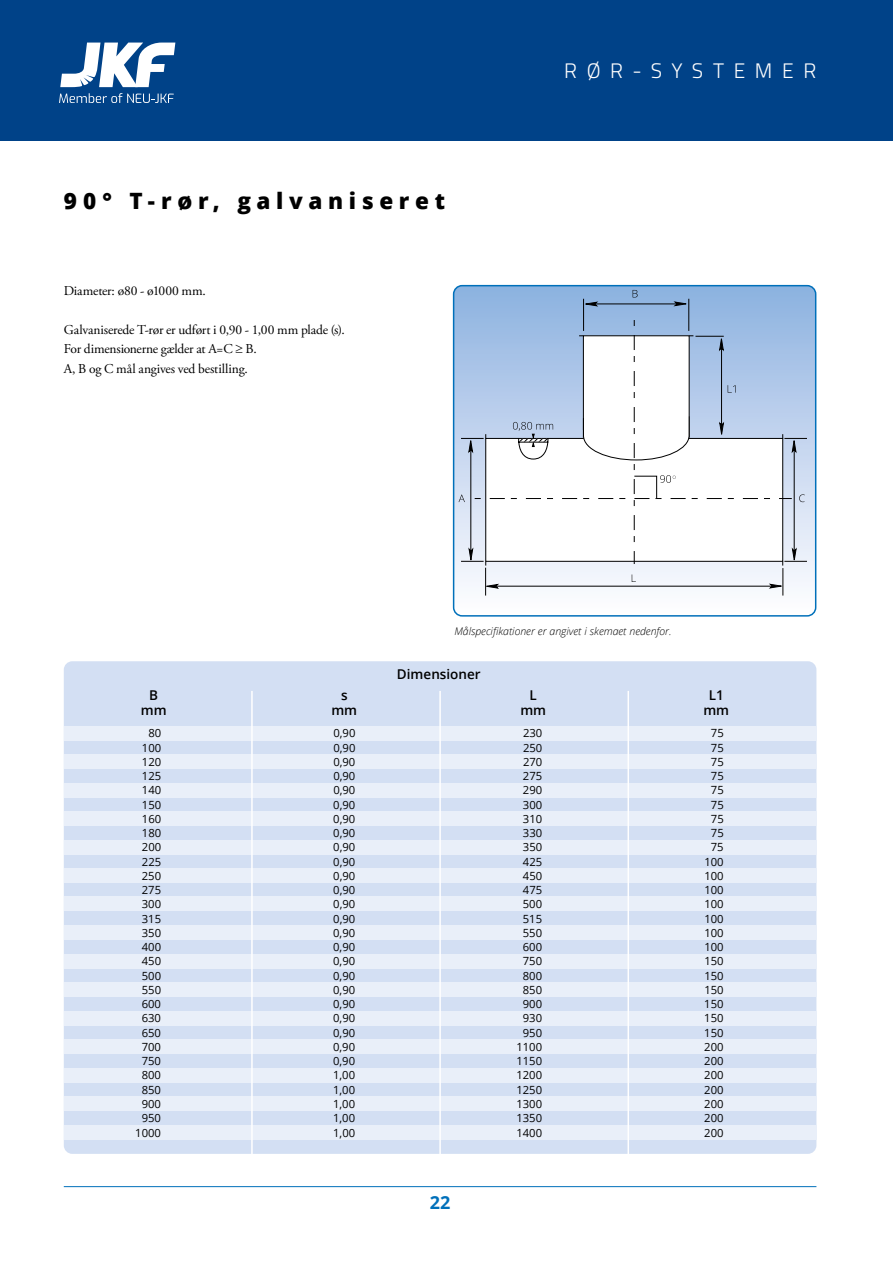
<style>
.page{position:relative;width:893px;height:1263px;background:#fff}
.page>*{position:absolute;margin:0;border:0;box-sizing:border-box;transform-origin:0 0}
.t1{font:800 22.5px "Open Sans";letter-spacing:.25em;color:#000}
.t2{font:300 21px "Titillium";letter-spacing:.46em;color:#fff}
.t3{font:700 18px "Open Sans";color:#0070ba}
.t4{font:13.5px/19.5px "Adobe Garamond Pro";letter-spacing:-.015em;color:#000}
.t5{font:600 13.5px "Open Sans";color:#000}
.t6{font:11.25px "Open Sans";color:#000}
.t7{font:italic 300 10.5px "Open Sans";color:#000}
</style>
<div class="page">
<div style="left:0;top:0;width:893px;height:140px;background:#004288"></div>
<div style="left:64px;top:661px;width:752px;height:493px;background:#d3dff3;border-radius:9px"></div>
<div style="left:64px;top:726px;width:752px;height:14px;background:#e9eff9"></div>
<div style="left:64px;top:754px;width:752px;height:14px;background:#e9eff9"></div>
<div style="left:64px;top:783px;width:752px;height:14px;background:#e9eff9"></div>
<div style="left:64px;top:811px;width:752px;height:14px;background:#e9eff9"></div>
<div style="left:64px;top:840px;width:752px;height:14px;background:#e9eff9"></div>
<div style="left:64px;top:869px;width:752px;height:14px;background:#e9eff9"></div>
<div style="left:64px;top:897px;width:752px;height:14px;background:#e9eff9"></div>
<div style="left:64px;top:925px;width:752px;height:14px;background:#e9eff9"></div>
<div style="left:64px;top:954px;width:752px;height:14px;background:#e9eff9"></div>
<div style="left:64px;top:982px;width:752px;height:14px;background:#e9eff9"></div>
<div style="left:64px;top:1011px;width:752px;height:14px;background:#e9eff9"></div>
<div style="left:64px;top:1039px;width:752px;height:14px;background:#e9eff9"></div>
<div style="left:64px;top:1068px;width:752px;height:14px;background:#e9eff9"></div>
<div style="left:64px;top:1096px;width:752px;height:14px;background:#e9eff9"></div>
<div style="left:64px;top:1125px;width:752px;height:14px;background:#e9eff9"></div>
<hr style="left:251px;top:691px;width:2px;height:471px;background:#fff">
<hr style="left:439px;top:691px;width:2px;height:471px;background:#fff">
<hr style="left:627px;top:691px;width:2px;height:471px;background:#fff">
<svg style="left:454px;top:286px;width:362px;height:330px"></svg>
<svg style="left:459px;top:290px;width:348px;height:305px"></svg>
<div style="left:453px;top:285px;width:363px;height:332px;border:2px solid #0070ba;border-radius:9px"></div>
<hr style="left:64px;top:1186px;width:752px;height:1px;background:#0070ba">
<svg style="left:60px;top:43px;width:115px;height:44px"></svg>
<svg style="left:59px;top:93px;width:115px;height:10px"></svg>
<h1 class="t1" style="left:64px;top:183px;width:383px">90° T-rør, galvaniseret</h1>
<p class="t4" style="left:64px;top:281px;width:144px">Diameter: ø80 - ø1000 mm.</p>
<p class="t4" style="left:64px;top:320px;width:283px">Galvaniserede T-rør er udført i 0,90 - 1,00 mm plade (s).<br>For dimensionerne gælder at A=C ≥ B.<br>A, B og C mål angives ved bestilling.</p>
<h2 class="t2" style="left:564px;top:55px;width:254px">RØR-SYSTEMER</h2>
<p class="t7" style="left:454px;top:624px;width:219px">Målspecifikationer er angivet i skemaet nedenfor.</p>
<p class="t5" style="left:397px;top:664px;width:85px">Dimensioner</p>
<p class="t5" style="left:149px;top:686px;width:10px">B</p>
<p class="t5" style="left:341px;top:686px;width:8px">s</p>
<p class="t5" style="left:530px;top:686px;width:9px">L</p>
<p class="t5" style="left:709px;top:686px;width:17px">L1</p>
<p class="t5" style="left:141px;top:701px;width:27px">mm</p>
<p class="t5" style="left:331px;top:701px;width:27px">mm</p>
<p class="t5" style="left:520px;top:701px;width:27px">mm</p>
<p class="t5" style="left:703px;top:701px;width:27px">mm</p>
<p class="t6" style="left:148px;top:725px;width:14px">80</p>
<p class="t6" style="left:333px;top:725px;width:24px">0,90</p>
<p class="t6" style="left:523px;top:725px;width:21px">230</p>
<p class="t6" style="left:711px;top:725px;width:14px">75</p>
<p class="t6" style="left:142px;top:740px;width:21px">100</p>
<p class="t6" style="left:333px;top:740px;width:24px">0,90</p>
<p class="t6" style="left:523px;top:740px;width:21px">250</p>
<p class="t6" style="left:711px;top:740px;width:14px">75</p>
<p class="t6" style="left:142px;top:754px;width:21px">120</p>
<p class="t6" style="left:333px;top:754px;width:24px">0,90</p>
<p class="t6" style="left:523px;top:754px;width:21px">270</p>
<p class="t6" style="left:711px;top:754px;width:14px">75</p>
<p class="t6" style="left:142px;top:768px;width:21px">125</p>
<p class="t6" style="left:333px;top:768px;width:24px">0,90</p>
<p class="t6" style="left:523px;top:768px;width:21px">275</p>
<p class="t6" style="left:711px;top:768px;width:14px">75</p>
<p class="t6" style="left:142px;top:782px;width:21px">140</p>
<p class="t6" style="left:333px;top:782px;width:24px">0,90</p>
<p class="t6" style="left:523px;top:782px;width:21px">290</p>
<p class="t6" style="left:711px;top:782px;width:14px">75</p>
<p class="t6" style="left:142px;top:797px;width:21px">150</p>
<p class="t6" style="left:333px;top:797px;width:24px">0,90</p>
<p class="t6" style="left:523px;top:797px;width:21px">300</p>
<p class="t6" style="left:711px;top:797px;width:14px">75</p>
<p class="t6" style="left:142px;top:811px;width:21px">160</p>
<p class="t6" style="left:333px;top:811px;width:24px">0,90</p>
<p class="t6" style="left:523px;top:811px;width:21px">310</p>
<p class="t6" style="left:711px;top:811px;width:14px">75</p>
<p class="t6" style="left:142px;top:825px;width:21px">180</p>
<p class="t6" style="left:333px;top:825px;width:24px">0,90</p>
<p class="t6" style="left:523px;top:825px;width:21px">330</p>
<p class="t6" style="left:711px;top:825px;width:14px">75</p>
<p class="t6" style="left:142px;top:839px;width:21px">200</p>
<p class="t6" style="left:333px;top:839px;width:24px">0,90</p>
<p class="t6" style="left:523px;top:839px;width:21px">350</p>
<p class="t6" style="left:711px;top:839px;width:14px">75</p>
<p class="t6" style="left:142px;top:854px;width:21px">225</p>
<p class="t6" style="left:333px;top:854px;width:24px">0,90</p>
<p class="t6" style="left:523px;top:854px;width:21px">425</p>
<p class="t6" style="left:704px;top:854px;width:21px">100</p>
<p class="t6" style="left:142px;top:868px;width:21px">250</p>
<p class="t6" style="left:333px;top:868px;width:24px">0,90</p>
<p class="t6" style="left:523px;top:868px;width:21px">450</p>
<p class="t6" style="left:704px;top:868px;width:21px">100</p>
<p class="t6" style="left:142px;top:882px;width:21px">275</p>
<p class="t6" style="left:333px;top:882px;width:24px">0,90</p>
<p class="t6" style="left:523px;top:882px;width:21px">475</p>
<p class="t6" style="left:704px;top:882px;width:21px">100</p>
<p class="t6" style="left:142px;top:897px;width:21px">300</p>
<p class="t6" style="left:333px;top:897px;width:24px">0,90</p>
<p class="t6" style="left:523px;top:897px;width:21px">500</p>
<p class="t6" style="left:704px;top:897px;width:21px">100</p>
<p class="t6" style="left:142px;top:911px;width:21px">315</p>
<p class="t6" style="left:333px;top:911px;width:24px">0,90</p>
<p class="t6" style="left:523px;top:911px;width:21px">515</p>
<p class="t6" style="left:704px;top:911px;width:21px">100</p>
<p class="t6" style="left:142px;top:925px;width:21px">350</p>
<p class="t6" style="left:333px;top:925px;width:24px">0,90</p>
<p class="t6" style="left:523px;top:925px;width:21px">550</p>
<p class="t6" style="left:704px;top:925px;width:21px">100</p>
<p class="t6" style="left:142px;top:939px;width:21px">400</p>
<p class="t6" style="left:333px;top:939px;width:24px">0,90</p>
<p class="t6" style="left:523px;top:939px;width:21px">600</p>
<p class="t6" style="left:704px;top:939px;width:21px">100</p>
<p class="t6" style="left:142px;top:954px;width:21px">450</p>
<p class="t6" style="left:333px;top:954px;width:24px">0,90</p>
<p class="t6" style="left:523px;top:954px;width:21px">750</p>
<p class="t6" style="left:704px;top:954px;width:21px">150</p>
<p class="t6" style="left:142px;top:968px;width:21px">500</p>
<p class="t6" style="left:333px;top:968px;width:24px">0,90</p>
<p class="t6" style="left:523px;top:968px;width:21px">800</p>
<p class="t6" style="left:704px;top:968px;width:21px">150</p>
<p class="t6" style="left:142px;top:982px;width:21px">550</p>
<p class="t6" style="left:333px;top:982px;width:24px">0,90</p>
<p class="t6" style="left:523px;top:982px;width:21px">850</p>
<p class="t6" style="left:704px;top:982px;width:21px">150</p>
<p class="t6" style="left:142px;top:996px;width:21px">600</p>
<p class="t6" style="left:333px;top:996px;width:24px">0,90</p>
<p class="t6" style="left:523px;top:996px;width:21px">900</p>
<p class="t6" style="left:704px;top:996px;width:21px">150</p>
<p class="t6" style="left:142px;top:1011px;width:21px">630</p>
<p class="t6" style="left:333px;top:1011px;width:24px">0,90</p>
<p class="t6" style="left:523px;top:1011px;width:21px">930</p>
<p class="t6" style="left:704px;top:1011px;width:21px">150</p>
<p class="t6" style="left:142px;top:1025px;width:21px">650</p>
<p class="t6" style="left:333px;top:1025px;width:24px">0,90</p>
<p class="t6" style="left:523px;top:1025px;width:21px">950</p>
<p class="t6" style="left:704px;top:1025px;width:21px">150</p>
<p class="t6" style="left:142px;top:1039px;width:21px">700</p>
<p class="t6" style="left:333px;top:1039px;width:24px">0,90</p>
<p class="t6" style="left:516px;top:1039px;width:27px">1100</p>
<p class="t6" style="left:704px;top:1039px;width:21px">200</p>
<p class="t6" style="left:142px;top:1053px;width:21px">750</p>
<p class="t6" style="left:333px;top:1053px;width:24px">0,90</p>
<p class="t6" style="left:516px;top:1053px;width:27px">1150</p>
<p class="t6" style="left:704px;top:1053px;width:21px">200</p>
<p class="t6" style="left:142px;top:1068px;width:21px">800</p>
<p class="t6" style="left:333px;top:1068px;width:24px">1,00</p>
<p class="t6" style="left:516px;top:1068px;width:27px">1200</p>
<p class="t6" style="left:704px;top:1068px;width:21px">200</p>
<p class="t6" style="left:142px;top:1082px;width:21px">850</p>
<p class="t6" style="left:333px;top:1082px;width:24px">1,00</p>
<p class="t6" style="left:516px;top:1082px;width:27px">1250</p>
<p class="t6" style="left:704px;top:1082px;width:21px">200</p>
<p class="t6" style="left:142px;top:1096px;width:21px">900</p>
<p class="t6" style="left:333px;top:1096px;width:24px">1,00</p>
<p class="t6" style="left:516px;top:1096px;width:27px">1300</p>
<p class="t6" style="left:704px;top:1096px;width:21px">200</p>
<p class="t6" style="left:142px;top:1110px;width:21px">950</p>
<p class="t6" style="left:333px;top:1110px;width:24px">1,00</p>
<p class="t6" style="left:516px;top:1110px;width:27px">1350</p>
<p class="t6" style="left:704px;top:1110px;width:21px">200</p>
<p class="t6" style="left:135px;top:1125px;width:27px">1000</p>
<p class="t6" style="left:333px;top:1125px;width:24px">1,00</p>
<p class="t6" style="left:516px;top:1125px;width:27px">1400</p>
<p class="t6" style="left:704px;top:1125px;width:21px">200</p>
<h3 class="t3" style="left:430px;top:1189px;width:22px">22</h3>
</div>
